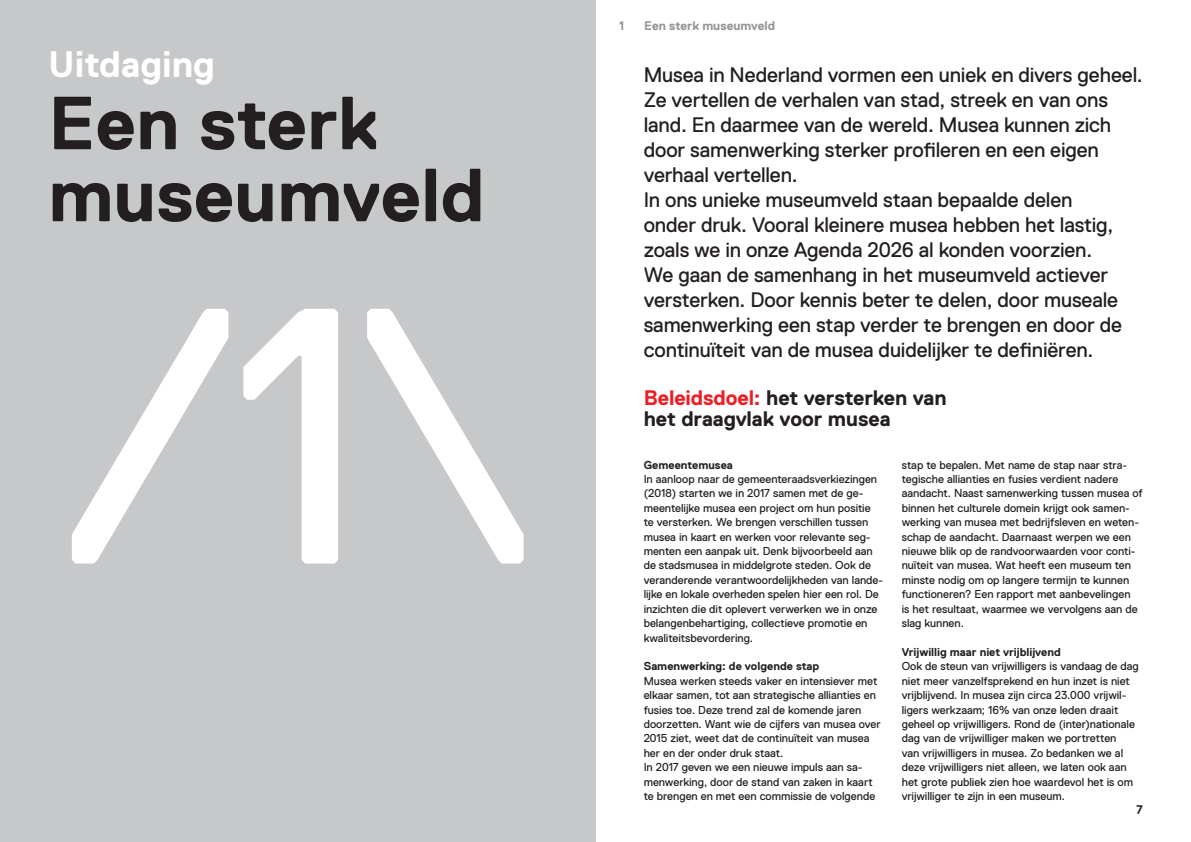
<style>
.page{position:relative;width:1191px;height:842px;background:#fff}
.page>*{position:absolute;margin:0;border:0;box-sizing:border-box;transform-origin:0 0}
.big_number{font:364px "Replica Std";color:#fff}
.t1{font:700 75px/72px "Replica Std";color:#231f20}
.t2{font:700 37px "Replica Std";color:#fff}
.intro{font:21px/25px "Replica Std";letter-spacing:-.01em;color:#231f20}
.kopje_groot{font:700 21px "Replica Std";letter-spacing:-.005em;color:#231f20}
.sub_header_page{font:700 12.5px "Replica Std";color:#939598}
.t3{font:700 12.5px "Replica Std";color:#231f20}
.broodtekst{font:11.5px/14.4px "Replica Std";letter-spacing:-.005em;color:#231f20}
.bold_in_text{font:700 11.5px "Replica Std";color:#231f20}
.s1{color:#ee1d23}
</style>
<div class="page">
<div style="left:0;top:0;width:595px;height:842px;background:#c7c8ca"></div>
<p class="t2" style="left:48px;top:44px;width:168px">Uitdaging</p>
<p class="t1" style="left:48px;top:88px;width:438px">Een sterk museumveld</p>
<p class="big_number" style="left:57px;top:236px;width:482px">/1\</p>
<p class="sub_header_page" style="left:619px;top:19px;width:7px">1</p>
<p class="sub_header_page" style="left:644px;top:19px;width:132px">Een sterk museumveld</p>
<p class="intro" style="left:643px;top:62px;width:500px">Musea in Nederland vormen een uniek en divers geheel.<br>Ze vertellen de verhalen van stad, streek en van ons land. En daarmee van de wereld. Musea kunnen zich door samenwerking sterker profileren en een eigen verhaal vertellen.</p>
<p class="intro" style="left:643px;top:187px;width:480px">In ons unieke museumveld staan bepaalde delen onder druk. Vooral kleinere musea hebben het lastig, zoals we in onze Agenda 2026 al konden voorzien.<br>We gaan de samenhang in het museumveld actiever versterken. Door kennis beter te delen, door museale samenwerking een stap verder te brengen en door de continuïteit van de musea duidelijker te definiëren.</p>
<p class="kopje_groot" style="left:643px;top:386px;width:304px"><span class="s1">Beleidsdoel:</span> het versterken van</p>
<p class="kopje_groot" style="left:643px;top:407px;width:248px">het draagvlak voor musea</p>
<p class="bold_in_text" style="left:643px;top:458px;width:91px">Gemeentemusea</p>
<p class="broodtekst" style="left:643px;top:472px;width:241px">In aanloop naar de gemeenteraadsverkiezingen (2018) starten we in 2017 samen met de ge&shy;meentelijke musea een project om hun positie te versterken. We brengen verschillen tussen musea in kaart en werken voor relevante seg&shy;menten een aanpak uit. Denk bijvoorbeeld aan de stadsmusea in middelgrote steden. Ook de veranderende verantwoordelijkheden van lande&shy;lijke en lokale overheden spelen hier een rol. De inzichten die dit oplevert verwerken we in onze belangenbehartiging, collectieve promotie en kwaliteitsbevordering.</p>
<p class="bold_in_text" style="left:643px;top:660px;width:177px">Samenwerking: de volgende stap</p>
<p class="broodtekst" style="left:643px;top:674px;width:239px">Musea werken steeds vaker en intensiever met elkaar samen, tot aan strategische allianties en fusies toe. Deze trend zal de komende jaren doorzetten. Want wie de cijfers van musea over 2015 ziet, weet dat de continuïteit van musea her en der onder druk staat.</p>
<p class="broodtekst" style="left:643px;top:760px;width:233px">In 2017 geven we een nieuwe impuls aan sa&shy;menwerking, door de stand van zaken in kaart te brengen en met een commissie de volgende</p>
<p class="broodtekst" style="left:901px;top:458px;width:242px">stap te bepalen. Met name de stap naar stra&shy;tegische allianties en fusies verdient nadere aandacht. Naast samenwerking tussen musea of binnen het culturele domein krijgt ook samen&shy;werking van musea met bedrijfsleven en weten&shy;schap de aandacht. Daarnaast werpen we een nieuwe blik op de randvoorwaarden voor conti&shy;nuïteit van musea. Wat heeft een museum ten minste nodig om op langere termijn te kunnen functioneren? Een rapport met aanbevelingen<br>is het resultaat, waarmee we vervolgens aan de slag kunnen.</p>
<p class="bold_in_text" style="left:901px;top:645px;width:161px">Vrijwillig maar niet vrijblijvend</p>
<p class="broodtekst" style="left:901px;top:659px;width:238px">Ook de steun van vrijwilligers is vandaag de dag niet meer vanzelfsprekend en hun inzet is niet vrijblijvend. In musea zijn circa 23.000 vrijwil&shy;ligers werkzaam; 16% van onze leden draait geheel op vrijwilligers. Rond de (inter)nationale dag van de vrijwilliger maken we portretten<br>van vrijwilligers in musea. Zo bedanken we al deze vrijwilligers niet alleen, we laten ook aan het grote publiek zien hoe waardevol het is om vrijwilliger te zijn in een museum.</p>
<p class="t3" style="left:1136px;top:803px;width:8px">7</p>
</div>
